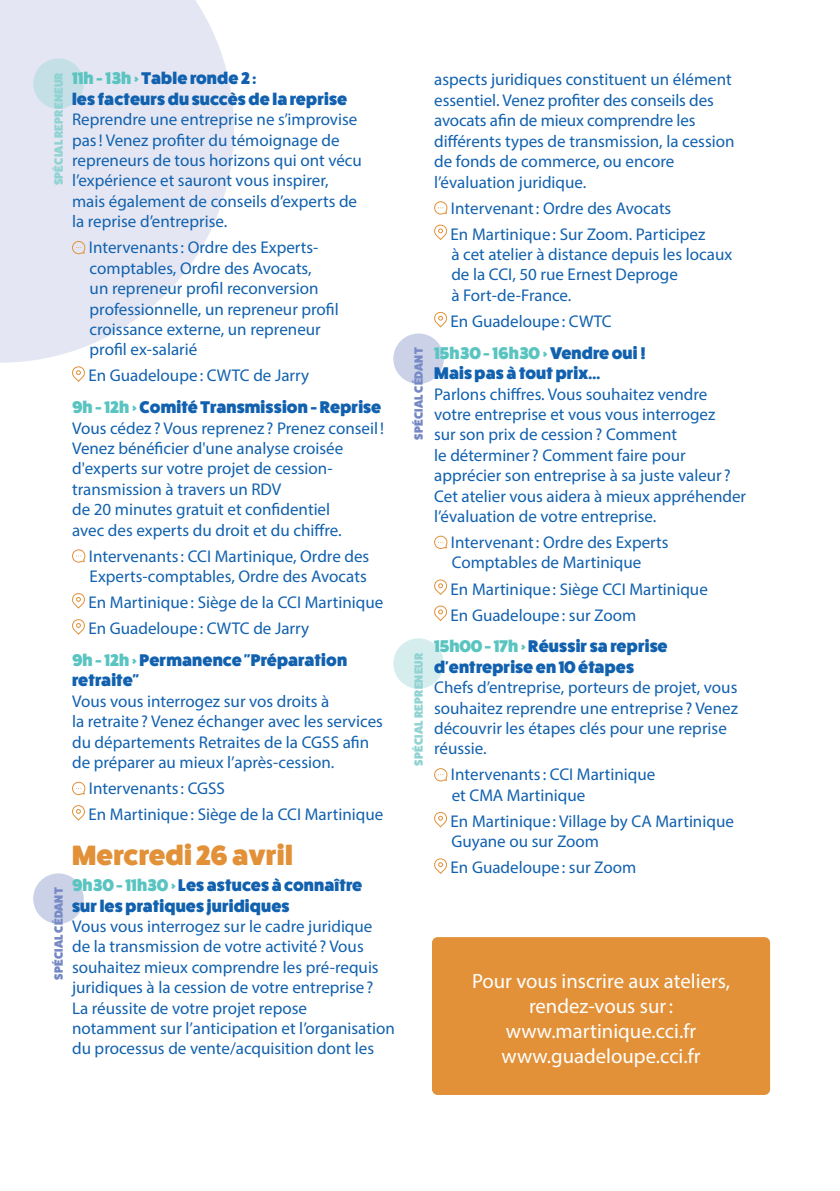
<style>
.page{position:relative;width:840px;height:1191px;background:#fff}
.page>*{position:absolute;margin:0;border:0;box-sizing:border-box;transform-origin:0 0}
.t1{font:800 28px "Fat Frank";letter-spacing:.01em;color:#e29138}
.t2{font:20.8px/24.8px "Myriad Pro";color:#fff;text-align:center}
.t3{font:17px/20.4px "Myriad Pro";color:#1161af}
.t4{font:800 17px/20.4px "Fat Frank";letter-spacing:.01em;color:#1161af}
.t5{font:800 12px "Fat Frank";letter-spacing:.02em;color:#90d3d2}
.t6{font:800 12px "Fat Frank";letter-spacing:.02em;color:#7588c4}
.s1{color:#5ac4c1}
.s2{font-family:"Fat Frank";font-weight:800;color:#5ac4c1}
.s3{font-family:"Fat Frank";font-weight:800}
</style>
<div class="page">
<svg style="left:0;top:0;width:234px;height:363px;fill:#e4e7f3"></svg>
<div style="left:393px;top:333px;width:50px;height:51px;background:#cbd2e8;border-radius:50%"></div>
<div style="left:33px;top:873px;width:51px;height:51px;background:#cbd2e8;border-radius:50%"></div>
<div style="left:393px;top:638px;width:50px;height:51px;background:#d5eeed;border-radius:50%"></div>
<div style="left:33px;top:58px;width:51px;height:51px;background:#c5dfe6;border-radius:50%"></div>
<svg style="left:72px;top:240px;width:14px;height:15px"></svg>
<svg style="left:72px;top:366px;width:13px;height:16px"></svg>
<svg style="left:72px;top:549px;width:14px;height:14px"></svg>
<svg style="left:72px;top:593px;width:13px;height:16px"></svg>
<svg style="left:72px;top:619px;width:13px;height:16px"></svg>
<svg style="left:72px;top:781px;width:14px;height:14px"></svg>
<svg style="left:72px;top:805px;width:13px;height:16px"></svg>
<svg style="left:434px;top:201px;width:13px;height:14px"></svg>
<svg style="left:434px;top:224px;width:13px;height:16px"></svg>
<svg style="left:434px;top:312px;width:13px;height:16px"></svg>
<svg style="left:434px;top:535px;width:13px;height:14px"></svg>
<svg style="left:434px;top:579px;width:13px;height:16px"></svg>
<svg style="left:434px;top:605px;width:13px;height:16px"></svg>
<svg style="left:434px;top:768px;width:13px;height:14px"></svg>
<svg style="left:434px;top:812px;width:13px;height:16px"></svg>
<svg style="left:434px;top:858px;width:13px;height:16px"></svg>
<div style="left:432px;top:937px;width:337px;height:158px;background:#e29138;border-radius:6px"></div>
<p class="t5" style="left:52px;top:185px;width:115px;rotate:-90deg">SPÉCIAL REPRENEUR</p>
<p class="t4" style="left:72px;top:68px;width:276px"><span class="s1">11h - 13h &gt;</span> Table ronde 2 :<br>les facteurs du succès de la reprise</p>
<p class="t3" style="left:72px;top:109px;width:291px">Reprendre une entreprise ne s’improvise pas! Venez profiter du témoignage de repreneurs de tous horizons qui ont vécu l’expérience et sauront vous inspirer, mais également de conseils d’experts de la reprise d’entreprise.</p>
<p class="t3" style="left:89px;top:237px;width:251px">Intervenants: Ordre des Experts&shy;comptables, Ordre des Avocats,<br>un repreneur profil reconversion professionnelle, un repreneur profil croissance externe, un repreneur profil ex-salarié</p>
<p class="t3" style="left:88px;top:365px;width:222px">En Guadeloupe: CWTC de Jarry</p>
<p class="t3" style="left:72px;top:397px;width:313px"><span class="s2">9h - 12h &gt;</span> <span class="s3">Comité Transmission - Reprise </span>Vous cédez ? Vous reprenez ? Prenez conseil !<br>Venez bénéficier d'une analyse croisée d'experts sur votre projet de cession&shy;transmission à travers un RDV<br>de 20 minutes gratuit et confidentiel<br>avec des experts du droit et du chiffre.</p>
<p class="t3" style="left:89px;top:545px;width:282px">Intervenants: CCI Martinique, Ordre des<br>Experts-comptables, Ordre des Avocats</p>
<p class="t3" style="left:88px;top:592px;width:296px">En Martinique: Siège de la CCI Martinique</p>
<p class="t3" style="left:88px;top:618px;width:222px">En Guadeloupe: CWTC de Jarry</p>
<p class="t4" style="left:72px;top:650px;width:276px"><span class="s1">9h - 12h &gt;</span> Permanence "Préparation retraite"</p>
<p class="t3" style="left:72px;top:690px;width:312px">Vous vous interrogez sur vos droits à<br>la retraite? Venez échanger avec les services du départements Retraites de la CGSS afin de préparer au mieux l’après-cession.</p>
<p class="t3" style="left:89px;top:778px;width:137px">Intervenants: CGSS</p>
<p class="t3" style="left:88px;top:804px;width:296px">En Martinique: Siège de la CCI Martinique</p>
<p class="t1" style="left:72px;top:839px;width:222px">Mercredi 26 avril</p>
<p class="t4" style="left:72px;top:875px;width:291px"><span class="s1">9h30 - 11h30 &gt;</span> Les astuces à connaître sur les pratiques juridiques</p>
<p class="t3" style="left:72px;top:916px;width:308px">Vous vous interrogez sur le cadre juridique de la transmission de votre activité? Vous souhaitez mieux comprendre les pré-requis juridiques à la cession de votre entreprise?</p>
<p class="t3" style="left:72px;top:997px;width:324px">La réussite de votre projet repose notamment sur l’anticipation et l’organisation du processus de vente/acquisition dont les</p>
<p class="t6" style="left:52px;top:980px;width:94px;rotate:-90deg">SPÉCIAL CÉDANT</p>
<p class="t6" style="left:412px;top:440px;width:94px;rotate:-90deg">SPÉCIAL CÉDANT</p>
<p class="t5" style="left:412px;top:765px;width:115px;rotate:-90deg">SPÉCIAL REPRENEUR</p>
<p class="t3" style="left:434px;top:69px;width:302px">aspects juridiques constituent un élément essentiel. Venez profiter des conseils des avocats afin de mieux comprendre les différents types de transmission, la cession de fonds de commerce, ou encore l’évaluation juridique.</p>
<p class="t3" style="left:450px;top:197px;width:222px">Intervenant: Ordre des Avocats</p>
<p class="t3" style="left:450px;top:223px;width:283px">En Martinique: Sur Zoom. Participez<br>à cet atelier à distance depuis les locaux de la CCI, 50 rue Ernest Deproge<br>à Fort-de-France.</p>
<p class="t3" style="left:450px;top:311px;width:163px">En Guadeloupe: CWTC</p>
<p class="t4" style="left:434px;top:343px;width:213px"><span class="s1">15h30 - 16h30 &gt;</span> Vendre oui!<br>Mais pas à tout prix...</p>
<p class="t3" style="left:434px;top:383px;width:313px">Parlons chiffres. Vous souhaitez vendre votre entreprise et vous vous interrogez<br>sur son prix de cession? Comment<br>le déterminer ? Comment faire pour apprécier son entreprise à sa juste valeur ?<br>Cet atelier vous aidera à mieux appréhender l’évaluation de votre entreprise.</p>
<p class="t3" style="left:450px;top:532px;width:219px">Intervenant: Ordre des Experts<br>Comptables de Martinique</p>
<p class="t3" style="left:450px;top:578px;width:258px">En Martinique: Siège CCI Martinique</p>
<p class="t3" style="left:450px;top:604px;width:187px">En Guadeloupe: sur Zoom</p>
<p class="t4" style="left:434px;top:636px;width:235px"><span class="s1">15h00 - 17h &gt;</span> Réussir sa reprise d'entreprise en 10 étapes</p>
<p class="t3" style="left:434px;top:677px;width:305px">Chefs d’entreprise, porteurs de projet, vous souhaitez reprendre une entreprise? Venez découvrir les étapes clés pour une reprise réussie.</p>
<p class="t3" style="left:450px;top:764px;width:206px">Intervenants: CCI Martinique et CMA Martinique</p>
<p class="t3" style="left:450px;top:810px;width:284px">En Martinique: Village by CA Martinique<br>Guyane ou sur Zoom</p>
<p class="t3" style="left:450px;top:857px;width:187px">En Guadeloupe: sur Zoom</p>
<p class="t2" style="left:471px;top:968px;width:259px">Pour vous inscrire aux ateliers, rendez-vous sur: www.martinique.cci.fr</p>
<p class="t2" style="left:501px;top:1043px;width:200px">www.guadeloupe.cci.fr</p>
</div>
